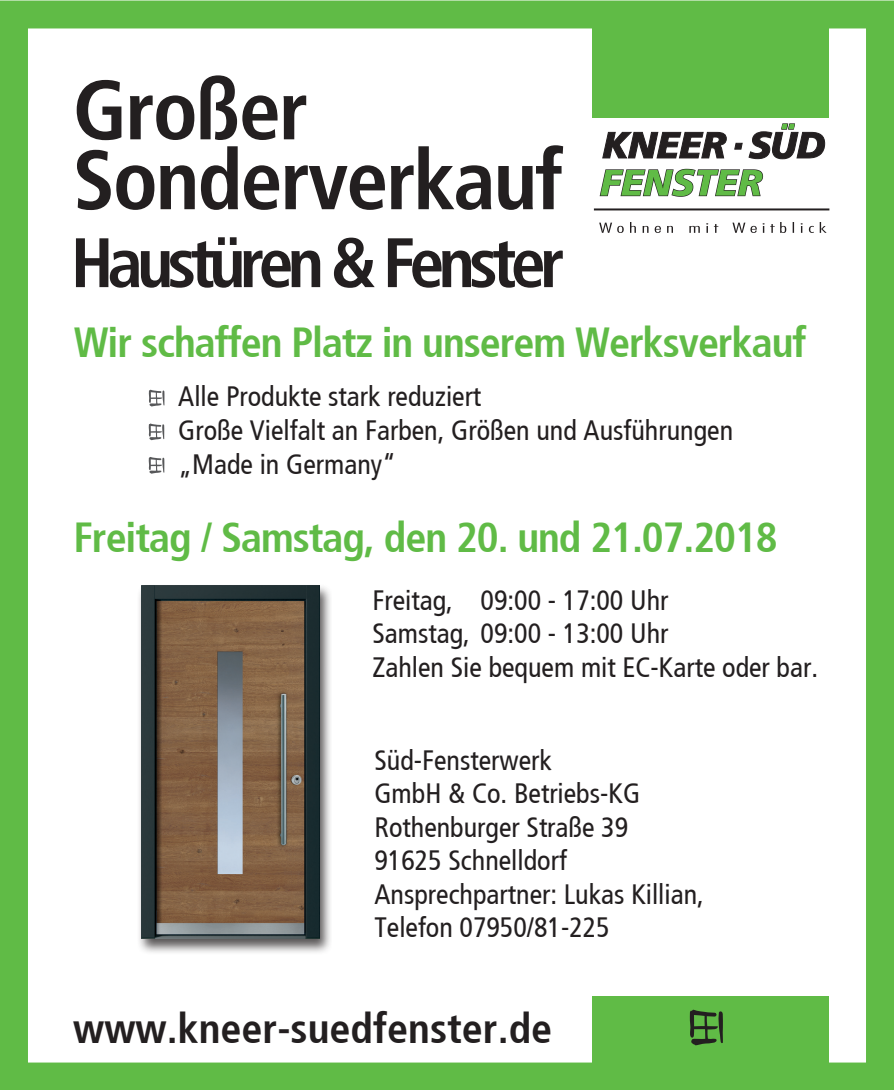
<style>
.page{position:relative;width:894px;height:1090px;background:#fff}
.page>*{position:absolute;margin:0;border:0;box-sizing:border-box;transform-origin:0 0}
.t1{font:700 condensed 83.85px/69.9px "Frutiger";letter-spacing:-.025em;color:#231f20}
.t2{font:700 condensed 69.9px "Frutiger";letter-spacing:-.085em;color:#231f20}
.t3{font:700 condensed 42px "Frutiger";letter-spacing:-.025em;color:#60bb46}
.t4{font:700 condensed 42px "Frutiger";color:#231f20}
.t5{font:condensed 27.9px/33.6px "Frutiger";color:#231f20}
</style>
<div class="page">
<div style="left:0;top:1px;width:893px;height:1089px;border:28px solid #60bb46"></div>
<svg style="left:599px;top:222px;width:227px;height:11px"></svg>
<svg style="left:599px;top:169px;width:164px;height:28px"></svg>
<hr style="left:594px;top:208px;width:235px;height:2px;background:#231f20">
<svg style="left:602px;top:124px;width:222px;height:35px"></svg>
<div style="left:592px;top:27px;width:237px;height:91px;background:#60bb46"></div>
<svg style="left:149px;top:390px;width:15px;height:16px"></svg>
<svg style="left:149px;top:423px;width:15px;height:17px"></svg>
<svg style="left:149px;top:457px;width:15px;height:16px"></svg>
<div style="left:592px;top:996px;width:237px;height:90px;background:#60bb46"></div>
<svg style="left:689px;top:1009px;width:34px;height:36px"></svg>
<div style="left:136px;top:583px;width:196px;height:371px;background:#231f20;opacity:.75"></div>
<img style="left:142px;top:585px;width:177px;height:353px">
<h1 class="t1" style="left:73px;top:75px;width:491px">Großer<br>Sonderverkauf</h1>
<h2 class="t2" style="left:71px;top:221px;width:495px">Haustüren &amp; Fenster</h2>
<h3 class="t3" style="left:74px;top:317px;width:734px">Wir schaffen Platz in unserem Werksverkauf</h3>
<p class="t5" style="left:178px;top:380px;width:556px">Alle Produkte stark reduziert<br>Große Vielfalt an Farben, Größen und Ausführungen „Made in Germany“</p>
<h3 class="t3" style="left:73px;top:513px;width:705px">Freitag / Samstag, den 20. und 21.07.2018</h3>
<p class="t5" style="left:372px;top:583px;width:447px">Freitag, 09:00 - 17:00 Uhr<br>Samstag, 09:00 - 13:00 Uhr<br>Zahlen Sie bequem mit EC-Karte oder bar.</p>
<p class="t5" style="left:374px;top:743px;width:331px">Süd-Fensterwerk<br>GmbH &amp; Co. Betriebs-KG<br>Rothenburger Straße 39<br>91625 Schnelldorf<br>Ansprechpartner: Lukas Killian,<br>Telefon 07950/81-225</p>
<h3 class="t4" style="left:73px;top:1003px;width:480px">www.kneer-suedfenster.de</h3>
</div>
